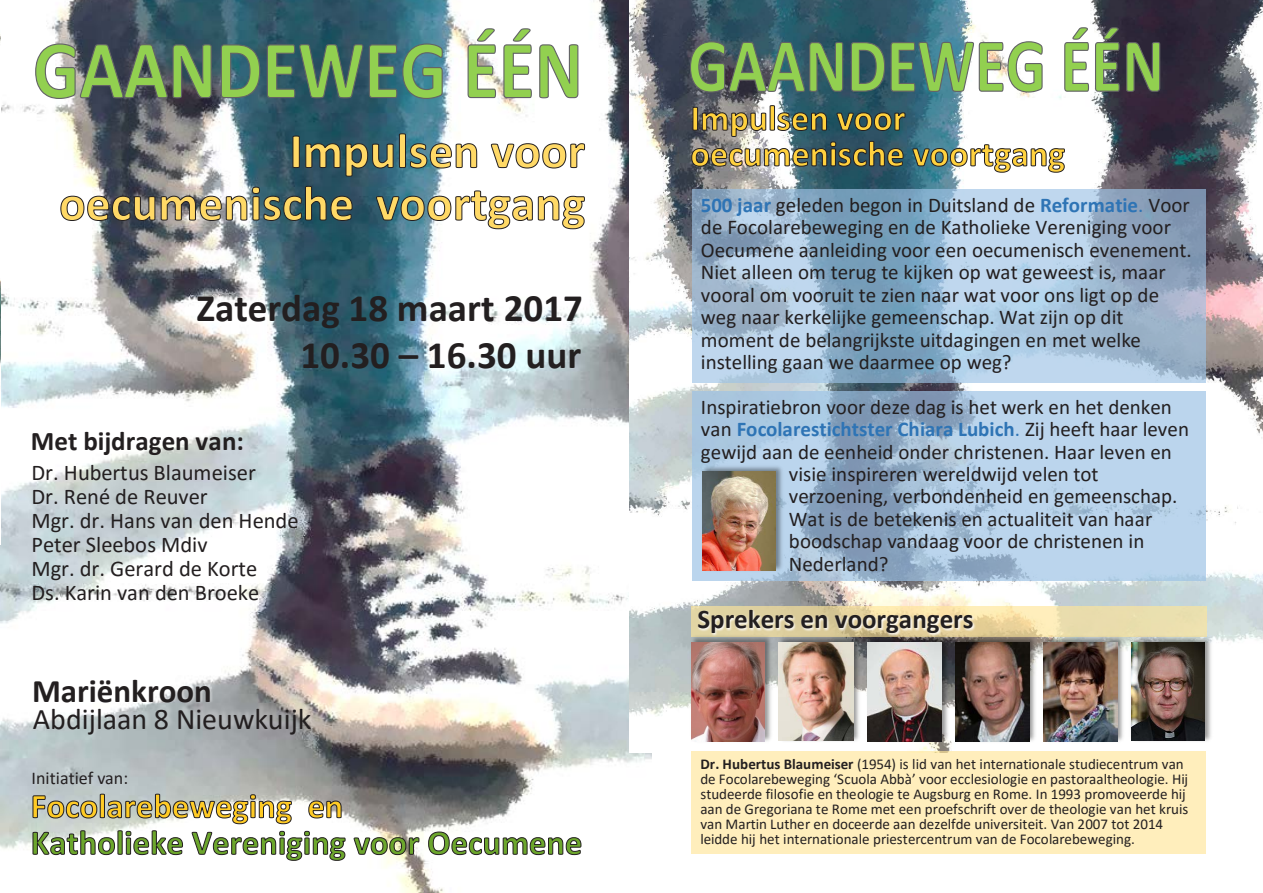
<style>
.page{position:relative;width:1263px;height:893px;background:#fff}
.page>*{position:absolute;margin:0;border:0;box-sizing:border-box;transform-origin:0 0}
.t1{font:700 39px "Calibri";color:#231f20}
.t2{font:700 33px "Calibri";color:#231f20}
.t3{font:30px "Calibri";color:#231f20}
.t4{font:700 27px "Calibri";color:#231f20}
.t5{font:22.5px/24px "Calibri";color:#231f20}
.t6{font:21px/22.5px "Calibri";color:#231f20}
.t7{font:700 21px "Calibri";color:#2e74b5}
.t8{font:18px "Calibri";letter-spacing:.005em;color:#231f20}
.t9{font:15px/15px "Calibri";color:#231f20}
.s1{font-weight:700;color:#2e74b5}
.s2{color:#2e74b5}
.s3{font-weight:400;color:#231f20}
.s4{font-weight:400}
.s5{font-weight:700}
</style>
<div class="page">
<img style="left:1px;top:0;width:651px;height:893px">
<img style="left:0;top:35px;width:1px;height:329px">
<img style="left:25px;top:29px;width:564px;height:69px">
<svg style="left:35px;top:28px;width:544px;height:72px;background:#7a9b7b"></svg>
<svg style="left:292px;top:133px;width:293px;height:44px"></svg>
<svg style="left:60px;top:185px;width:293px;height:36px;background:#979478"></svg>
<svg style="left:376px;top:190px;width:209px;height:40px"></svg>
<img style="left:21px;top:667px;width:231px;height:18px">
<img style="left:18px;top:685px;width:337px;height:60px">
<img style="left:19px;top:691px;width:336px;height:49px">
<img style="left:22px;top:701px;width:323px;height:36px">
<svg style="left:33px;top:794px;width:259px;height:30px;background:#bdb48c"></svg>
<svg style="left:308px;top:801px;width:33px;height:17px"></svg>
<svg style="left:33px;top:830px;width:548px;height:31px"></svg>
<img style="left:629px;top:0;width:634px;height:752px">
<div style="left:691px;top:751px;width:514px;height:103px;background:#ffeebc"></div>
<div style="left:692px;top:189px;width:514px;height:194px;background:#9dc3e6;opacity:.65"></div>
<div style="left:692px;top:391px;width:514px;height:189px;background:#9dc3e6;opacity:.69"></div>
<img style="left:699px;top:462px;width:86px;height:111px">
<img style="left:702px;top:472px;width:74px;height:98px">
<div style="left:691px;top:606px;width:515px;height:30px;background:#eae0af"></div>
<img style="left:684px;top:592px;width:459px;height:54px">
<img style="left:684px;top:593px;width:459px;height:48px">
<img style="left:686px;top:595px;width:453px;height:42px">
<img style="left:680px;top:28px;width:490px;height:64px">
<svg style="left:689px;top:27px;width:472px;height:67px"></svg>
<svg style="left:691px;top:105px;width:374px;height:68px"></svg>
<img style="left:689px;top:633px;width:85px;height:111px">
<img style="left:692px;top:642px;width:73px;height:99px">
<img style="left:864px;top:633px;width:262px;height:111px">
<img style="left:868px;top:643px;width:73px;height:98px">
<img style="left:776px;top:633px;width:86px;height:111px">
<img style="left:779px;top:643px;width:74px;height:98px">
<img style="left:955px;top:643px;width:74px;height:98px">
<img style="left:1128px;top:633px;width:86px;height:111px">
<img style="left:1131px;top:643px;width:74px;height:98px">
<img style="left:1043px;top:643px;width:74px;height:99px">
<p class="t1" style="left:197px;top:281px;width:388px">Zaterdag 18 maart 2017</p>
<p class="t4" style="left:31px;top:422px;width:214px">Met bijdragen van:</p>
<p class="t1" style="left:300px;top:327px;width:282px">10.30 – 16.30 uur</p>
<p class="t5" style="left:32px;top:460px;width:269px">Dr. Hubertus Blaumeiser<br>Dr. René de Reuver<br>Mgr. dr. Hans van den Hende<br>Peter Sleebos Mdiv<br>Mgr. dr. Gerard de Korte<br>Ds. Karin van den Broeke</p>
<p class="t2" style="left:32px;top:668px;width:181px">Mariënkroon</p>
<p class="t3" style="left:33px;top:698px;width:280px">Abdijlaan 8 Nieuwkuijk</p>
<p class="t8" style="left:32px;top:765px;width:98px">Initiatief van:</p>
<p class="t6" style="left:701px;top:193px;width:492px"><span class="s1">500 jaar</span> geleden begon in Duitsland de <span class="s1">Reformatie</span><span class="s2">.</span> Voor de Focolarebeweging en de Katholieke Vereniging voor Oecumene aanleiding voor een oecumenisch evenement.<br>Niet alleen om terug te kijken op wat geweest is, maar vooral om vooruit te zien naar wat voor ons ligt op de weg naar kerkelijke gemeenschap. Wat zijn op dit moment de belangrijkste uitdagingen en met welke instelling gaan we daarmee op weg?</p>
<p class="t6" style="left:701px;top:395px;width:472px">Inspiratiebron voor deze dag is het werk en het denken</p>
<p class="t7" style="left:701px;top:414px;width:490px"><span class="s3">van</span> Focolarestichtster Chiara Lubich<span class="s4">.</span> <span class="s3">Zij heeft haar leven</span></p>
<p class="t6" style="left:701px;top:440px;width:472px">gewijd aan de eenheid onder christenen. Haar leven en</p>
<p class="t6" style="left:789px;top:462px;width:311px">visie inspireren wereldwijd velen tot</p>
<p class="t6" style="left:789px;top:484px;width:390px">verzoening, verbondenheid en gemeenschap.</p>
<p class="t6" style="left:789px;top:507px;width:365px">Wat is de betekenis en actualiteit van haar</p>
<p class="t6" style="left:789px;top:529px;width:357px">boodschap vandaag voor de christenen in</p>
<p class="t6" style="left:789px;top:552px;width:101px">Nederland?</p>
<p class="t4" style="left:697px;top:600px;width:278px">Sprekers en voorgangers</p>
<p class="t9" style="left:700px;top:756px;width:489px"><span class="s5">Dr. Hubertus Blaumeiser</span> (1954) is lid van het internationale studiecentrum van de Focolarebeweging ‘Scuola Abbà’ voor ecclesiologie en pastoraaltheologie. Hij studeerde filosofie en theologie te Augsburg en Rome. In 1993 promoveerde hij aan de Gregoriana te Rome met een proefschrift over de theologie van het kruis van Martin Luther en doceerde aan dezelfde universiteit. Van 2007 tot 2014 leidde hij het internationale priestercentrum van de Focolarebeweging.</p>
</div>
